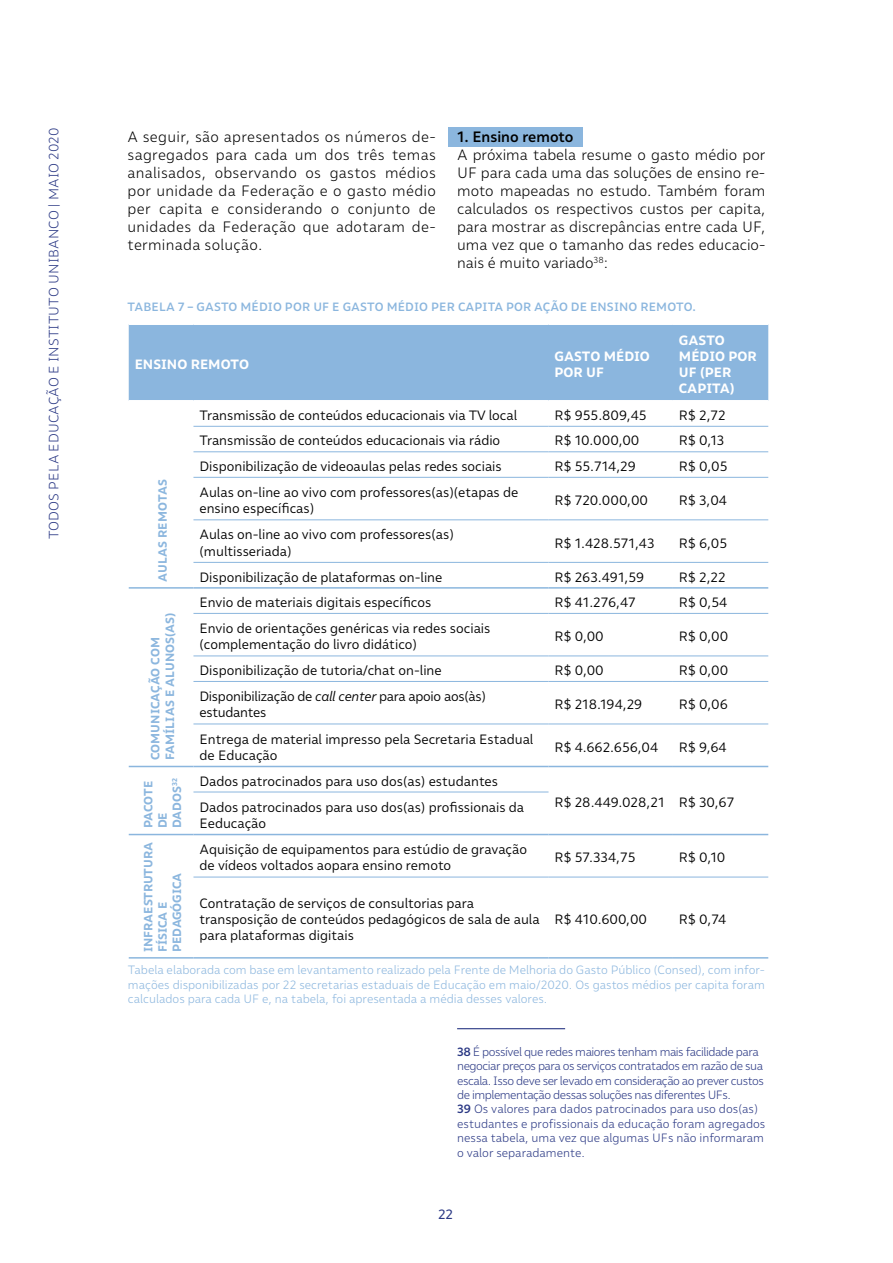
<style>
.page{position:relative;width:893px;height:1263px;background:#fff}
.page>*{position:absolute;margin:0;border:0;box-sizing:border-box;transform-origin:0 0}
.t1{font:300 15px/18px "Malva";letter-spacing:.005em;color:#000;text-align:justify}
.t2{font:500 15px "Malva";color:#000}
.t3{font:13.5px/16.2px "Malva";color:#000}
.t4{font:13.5px/16.2px "Malva";letter-spacing:-.02em;color:#000}
.t5{font:700 13.5px/16.2px "Malva";color:#fff}
.t6{font:300 13.5px "Malva";letter-spacing:.01em;color:#2a3884}
.t7{font:13.5px "Malva";color:#2a3884}
.t8{font:300 12px/14.4px "Malva";letter-spacing:-.04em;color:#2a3884}
.t9{font:300 12px/14.4px "Malva";color:#8bb6de;text-align:justify}
.t10{font:700 12px/14.4px "Malva";letter-spacing:-.005em;color:#8bb6de}
.t11{font:500 12px "Malva";letter-spacing:.01em;color:#8bb6de}
.s1{font-style:italic}
.s2{font-weight:500}
</style>
<div class="page">
<div style="left:448px;top:128px;width:135px;height:19px;background:#8bb6de"></div>
<hr style="left:457px;top:1028px;width:108px;height:1px;background:#2a3884">
<div style="left:129px;top:325px;width:639px;height:75px;background:#8bb6de"></div>
<hr style="left:129px;top:957px;width:64px;height:1px;background:#8bb6de">
<hr style="left:193px;top:957px;width:356px;height:1px;background:#8bb6de">
<hr style="left:549px;top:957px;width:124px;height:1px;background:#8bb6de">
<hr style="left:673px;top:957px;width:95px;height:1px;background:#8bb6de">
<hr style="left:193px;top:426px;width:356px;height:1px;background:#8bb6de">
<hr style="left:549px;top:426px;width:124px;height:1px;background:#8bb6de">
<hr style="left:673px;top:426px;width:95px;height:1px;background:#8bb6de">
<hr style="left:193px;top:451px;width:356px;height:1px;background:#8bb6de">
<hr style="left:549px;top:451px;width:124px;height:1px;background:#8bb6de">
<hr style="left:673px;top:451px;width:95px;height:1px;background:#8bb6de">
<hr style="left:193px;top:477px;width:356px;height:1px;background:#8bb6de">
<hr style="left:549px;top:477px;width:124px;height:1px;background:#8bb6de">
<hr style="left:673px;top:477px;width:95px;height:1px;background:#8bb6de">
<hr style="left:193px;top:519px;width:356px;height:1px;background:#8bb6de">
<hr style="left:549px;top:519px;width:124px;height:1px;background:#8bb6de">
<hr style="left:673px;top:519px;width:95px;height:1px;background:#8bb6de">
<hr style="left:193px;top:562px;width:356px;height:1px;background:#8bb6de">
<hr style="left:549px;top:562px;width:124px;height:1px;background:#8bb6de">
<hr style="left:673px;top:562px;width:95px;height:1px;background:#8bb6de">
<hr style="left:193px;top:613px;width:356px;height:1px;background:#8bb6de">
<hr style="left:549px;top:613px;width:124px;height:1px;background:#8bb6de">
<hr style="left:673px;top:613px;width:95px;height:1px;background:#8bb6de">
<hr style="left:193px;top:655px;width:356px;height:1px;background:#8bb6de">
<hr style="left:549px;top:655px;width:124px;height:1px;background:#8bb6de">
<hr style="left:673px;top:655px;width:95px;height:1px;background:#8bb6de">
<hr style="left:193px;top:681px;width:356px;height:1px;background:#8bb6de">
<hr style="left:549px;top:681px;width:124px;height:1px;background:#8bb6de">
<hr style="left:673px;top:681px;width:95px;height:1px;background:#8bb6de">
<hr style="left:193px;top:724px;width:356px;height:1px;background:#8bb6de">
<hr style="left:549px;top:724px;width:124px;height:1px;background:#8bb6de">
<hr style="left:673px;top:724px;width:95px;height:1px;background:#8bb6de">
<hr style="left:193px;top:792px;width:356px;height:1px;background:#8bb6de">
<hr style="left:193px;top:877px;width:356px;height:1px;background:#8bb6de">
<hr style="left:549px;top:877px;width:124px;height:1px;background:#8bb6de">
<hr style="left:673px;top:877px;width:95px;height:1px;background:#8bb6de">
<hr style="left:129px;top:587px;width:64px;height:2px;background:#8bb6de">
<hr style="left:193px;top:587px;width:356px;height:2px;background:#8bb6de">
<hr style="left:549px;top:587px;width:124px;height:2px;background:#8bb6de">
<hr style="left:673px;top:587px;width:95px;height:2px;background:#8bb6de">
<hr style="left:129px;top:766px;width:64px;height:1px;background:#8bb6de">
<hr style="left:193px;top:766px;width:356px;height:1px;background:#8bb6de">
<hr style="left:549px;top:766px;width:124px;height:1px;background:#8bb6de">
<hr style="left:673px;top:766px;width:95px;height:1px;background:#8bb6de">
<hr style="left:129px;top:834px;width:64px;height:1px;background:#8bb6de">
<hr style="left:549px;top:834px;width:124px;height:1px;background:#8bb6de">
<hr style="left:673px;top:834px;width:95px;height:1px;background:#8bb6de">
<hr style="left:193px;top:834px;width:356px;height:1px;background:#8bb6de">
<p class="t6" style="left:46px;top:539px;width:413px;rotate:-90deg">TODOS PELA EDUCAÇÃO E INSTITUTO UNIBANCO | MAIO 2020</p>
<p class="t1" style="left:128px;top:127px;width:310px">A seguir, são apresentados os números de&shy;sagregados para cada um dos três temas analisados, observando os gastos médios por unidade da Federação e o gasto médio per capita e considerando o conjunto de unidades da Federação que adotaram de&shy;terminada solução.</p>
<p class="t2" style="left:457px;top:127px;width:118px">1. Ensino remoto</p>
<p class="t1" style="left:457px;top:145px;width:310px">A próxima tabela resume o gasto médio por UF para cada uma das soluções de ensino re&shy;moto mapeadas no estudo. Também foram calculados os respectivos custos per capita, para mostrar as discrepâncias entre cada UF, uma vez que o tamanho das redes educacio&shy;nais é muito variado<sup>38</sup>:</p>
<p class="t11" style="left:128px;top:300px;width:570px">TABELA 7 – GASTO MÉDIO POR UF E GASTO MÉDIO PER CAPITA POR AÇÃO DE ENSINO REMOTO.</p>
<p class="t5" style="left:135px;top:356px;width:116px">ENSINO REMOTO</p>
<p class="t5" style="left:555px;top:348px;width:97px">GASTO MÉDIO<br>POR UF</p>
<p class="t5" style="left:679px;top:331px;width:79px">GASTO<br>MÉDIO POR<br>UF (PER<br>CAPITA)</p>
<p class="t10" style="left:155px;top:582px;width:104px;rotate:-90deg">AULAS REMOTAS</p>
<p class="t10" style="left:148px;top:760px;width:150px;rotate:-90deg">COMUNICAÇÃO COM<br>FAMÍLIAS E ALUNOS(AS)</p>
<p class="t3" style="left:199px;top:407px;width:319px">Transmissão de conteúdos educacionais via TV local</p>
<p class="t3" style="left:555px;top:407px;width:94px">R$ 955.809,45</p>
<p class="t3" style="left:679px;top:407px;width:48px">R$ 2,72</p>
<p class="t3" style="left:199px;top:432px;width:302px">Transmissão de conteúdos educacionais via rádio</p>
<p class="t3" style="left:555px;top:432px;width:86px">R$ 10.000,00</p>
<p class="t3" style="left:679px;top:432px;width:47px">R$ 0,13</p>
<p class="t3" style="left:199px;top:458px;width:304px">Disponibilização de videoaulas pelas redes sociais</p>
<p class="t3" style="left:555px;top:458px;width:83px">R$ 55.714,29</p>
<p class="t3" style="left:679px;top:458px;width:50px">R$ 0,05</p>
<p class="t3" style="left:199px;top:484px;width:320px">Aulas on-line ao vivo com professores(as)(etapas de ensino específicas)</p>
<p class="t3" style="left:555px;top:492px;width:95px">R$ 720.000,00</p>
<p class="t3" style="left:679px;top:492px;width:50px">R$ 3,04</p>
<p class="t3" style="left:199px;top:526px;width:256px">Aulas on-line ao vivo com professores(as) (multisseriada)</p>
<p class="t3" style="left:555px;top:534px;width:101px">R$ 1.428.571,43</p>
<p class="t3" style="left:679px;top:534px;width:50px">R$ 6,05</p>
<p class="t3" style="left:199px;top:568px;width:244px">Disponibilização de plataformas on-line</p>
<p class="t3" style="left:555px;top:568px;width:91px">R$ 263.491,59</p>
<p class="t3" style="left:679px;top:568px;width:48px">R$ 2,22</p>
<p class="t3" style="left:199px;top:594px;width:233px">Envio de materiais digitais específicos</p>
<p class="t3" style="left:555px;top:594px;width:83px">R$ 41.276,47</p>
<p class="t3" style="left:679px;top:594px;width:50px">R$ 0,54</p>
<p class="t3" style="left:199px;top:620px;width:292px">Envio de orientações genéricas via redes sociais (complementação do livro didático)</p>
<p class="t3" style="left:555px;top:628px;width:51px">R$ 0,00</p>
<p class="t3" style="left:679px;top:628px;width:51px">R$ 0,00</p>
<p class="t3" style="left:199px;top:662px;width:244px">Disponibilização de tutoria/chat on-line</p>
<p class="t3" style="left:555px;top:662px;width:51px">R$ 0,00</p>
<p class="t3" style="left:679px;top:662px;width:51px">R$ 0,00</p>
<p class="t4" style="left:199px;top:688px;width:288px">Disponibilização de <span class="s1">call center</span> para apoio aos(às) estudantes</p>
<p class="t3" style="left:555px;top:696px;width:89px">R$ 218.194,29</p>
<p class="t3" style="left:679px;top:696px;width:50px">R$ 0,06</p>
<p class="t3" style="left:199px;top:730px;width:335px">Entrega de material impresso pela Secretaria Estadual de Educação</p>
<p class="t3" style="left:555px;top:739px;width:105px">R$ 4.662.656,04</p>
<p class="t3" style="left:679px;top:739px;width:49px">R$ 9,64</p>
<p class="t10" style="left:141px;top:828px;width:52px;rotate:-90deg">PACOTE<br>DE<br>DADOS<sup>32</sup></p>
<p class="t3" style="left:199px;top:768px;width:326px;line-height:26px">Dados patrocinados para uso dos(as) estudantes<br>Dados patrocinados para uso dos(as) profissionais da</p>
<p class="t3" style="left:199px;top:815px;width:68px">Eeducação</p>
<p class="t3" style="left:555px;top:794px;width:181px">R$ 28.449.028,21 R$ 30,67</p>
<p class="t10" style="left:141px;top:952px;width:111px;rotate:-90deg">INFRAESTRUTURA<br>FÍSICA E<br>PEDAGÓGICA</p>
<p class="t3" style="left:199px;top:841px;width:329px">Aquisição de equipamentos para estúdio de gravação de vídeos voltados aopara ensino remoto</p>
<p class="t3" style="left:555px;top:849px;width:82px">R$ 57.334,75</p>
<p class="t3" style="left:679px;top:849px;width:48px">R$ 0,10</p>
<p class="t3" style="left:199px;top:894px;width:342px">Contratação de serviços de consultorias para transposição de conteúdos pedagógicos de sala de aula para plataformas digitais</p>
<p class="t3" style="left:555px;top:911px;width:94px">R$ 410.600,00</p>
<p class="t3" style="left:679px;top:911px;width:49px">R$ 0,74</p>
<p class="t9" style="left:128px;top:963px;width:638px">Tabela elaborada com base em levantamento realizado pela Frente de Melhoria do Gasto Público (Consed), com infor&shy;mações disponibilizadas por 22 secretarias estaduais de Educação em maio/2020. Os gastos médios per capita foram calculados para cada UF e, na tabela, foi apresentada a média desses valores.</p>
<p class="t8" style="left:457px;top:1044px;width:310px"><span class="s2">38</span> É possível que redes maiores tenham mais facilidade para negociar preços para os serviços contratados em razão de sua escala. Isso deve ser levado em consideração ao prever custos de implementação dessas soluções nas diferentes UFs.<br><span class="s2">39</span> Os valores para dados patrocinados para uso dos(as) estudantes e profissionais da educação foram agregados nessa tabela, uma vez que algumas UFs não informaram o valor separadamente.</p>
<p class="t7" style="left:438px;top:1206px;width:17px">22</p>
</div>
